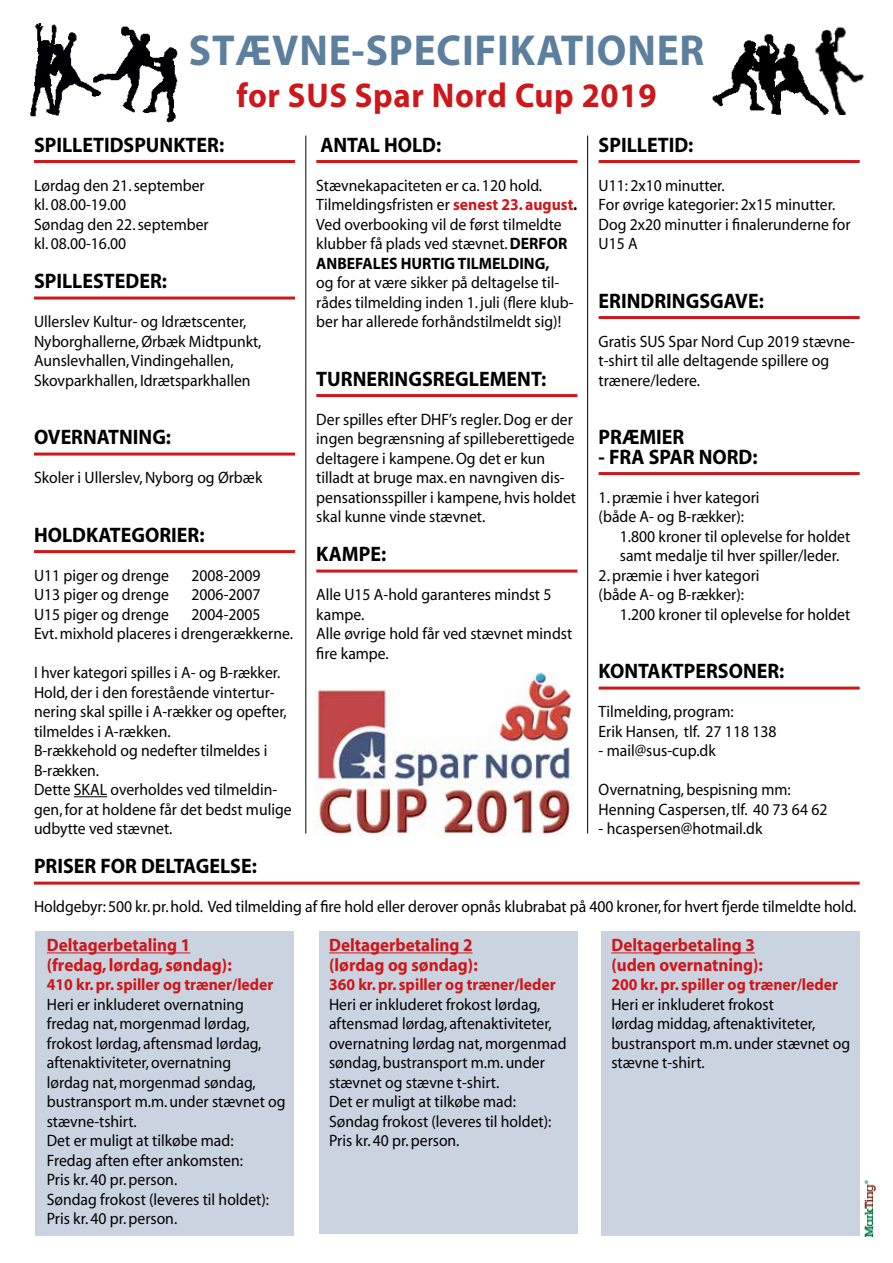
<style>
.page{position:relative;width:893px;height:1263px;background:#fff}
.page>*{position:absolute;margin:0;border:0;box-sizing:border-box;transform-origin:0 0}
.t1{font:700 43.5px "Myriad";letter-spacing:.02em;color:#5b7f9d;scale:.95 1}
.t2{font:700 34.5px "Myriad";letter-spacing:.02em;color:#cd171a;scale:.95 1}
.t3{font:700 21px "Myriad";color:#000;scale:.95 1}
.t4{font:700 18px/19.5px "Myriad";color:#cd171a;scale:.95 1}
.t5{font:16.5px/19.5px "Myriad";color:#000;scale:.95 1}
.t6{font:700 16.5px "Myriad";color:#cd171a;scale:.95 1}
.s1{font-weight:700;color:#cd171a}
.s2{font-weight:700}
</style>
<div class="page">
<div style="left:35px;top:931px;width:259px;height:305px;background:#cad4e1"></div>
<div style="left:319px;top:931px;width:259px;height:303px;background:#cad4e1"></div>
<div style="left:601px;top:931px;width:259px;height:305px;background:#cad4e1"></div>
<hr style="left:34px;top:882px;width:826px;height:3px;background:#cd171a">
<hr style="left:47px;top:952px;width:143px;height:1px;background:#cd171a">
<hr style="left:329px;top:952px;width:144px;height:1px;background:#cd171a">
<hr style="left:611px;top:952px;width:144px;height:1px;background:#cd171a">
<img style="left:30px;top:23px;width:54px;height:94px">
<img style="left:832px;top:26px;width:33px;height:89px">
<img style="left:712px;top:29px;width:120px;height:86px">
<img style="left:84px;top:27px;width:94px;height:96px">
<hr style="left:34px;top:160px;width:261px;height:3px;background:#cd171a">
<hr style="left:34px;top:297px;width:261px;height:3px;background:#cd171a">
<hr style="left:34px;top:453px;width:261px;height:3px;background:#cd171a">
<hr style="left:34px;top:550px;width:261px;height:3px;background:#cd171a">
<hr style="left:74px;top:796px;width:33px;height:1px;background:#000">
<hr style="left:316px;top:160px;width:261px;height:3px;background:#cd171a">
<hr style="left:316px;top:394px;width:261px;height:3px;background:#cd171a">
<hr style="left:316px;top:570px;width:261px;height:3px;background:#cd171a">
<hr style="left:599px;top:160px;width:261px;height:3px;background:#cd171a">
<hr style="left:599px;top:316px;width:261px;height:3px;background:#cd171a">
<hr style="left:599px;top:472px;width:261px;height:3px;background:#cd171a">
<hr style="left:599px;top:687px;width:261px;height:3px;background:#cd171a">
<img style="left:316px;top:673px;width:256px;height:163px">
<hr style="left:305px;top:136px;width:1px;height:697px;background:#000">
<hr style="left:587px;top:136px;width:1px;height:697px;background:#000">
<img style="left:864px;top:1180px;width:12px;height:56px">
<h1 class="t1" style="left:189px;top:28px;width:544px">STÆVNE-SPECIFIKATIONER</h1>
<h2 class="t2" style="left:236px;top:77px;width:444px">for SUS Spar Nord Cup 2019</h2>
<p class="t3" style="left:34px;top:134px;width:202px">SPILLETIDSPUNKTER:</p>
<p class="t5" style="left:34px;top:176px;width:185px">Lørdag den 21. september kl. 08.00-19.00<br>Søndag den 22. september kl. 08.00-16.00</p>
<p class="t3" style="left:34px;top:270px;width:142px">SPILLESTEDER:</p>
<p class="t5" style="left:34px;top:312px;width:241px">Ullerslev Kultur- og Idrætscenter, Nyborghallerne, Ørbæk Midtpunkt, Aunslevhallen, Vindingehallen, Skovparkhallen, Idrætsparkhallen</p>
<p class="t3" style="left:320px;top:134px;width:129px">ANTAL HOLD:</p>
<p class="t5" style="left:316px;top:176px;width:276px">Stævnekapaciteten er ca. 120 hold.<br>Tilmeldingsfristen er <span class="s1">senest 23. august</span><span class="s2">.<br></span>Ved overbooking vil de først tilmeldte klubber få plads ved stævnet. <span class="s2">DERFOR ANBEFALES HURTIG TILMELDING,</span></p>
<p class="t5" style="left:316px;top:273px;width:272px">og for at være sikker på deltagelse til&shy;rådes tilmelding inden 1. juli (flere klub&shy;ber har allerede forhåndstilmeldt sig)!</p>
<p class="t3" style="left:599px;top:134px;width:101px">SPILLETID:</p>
<p class="t5" style="left:599px;top:176px;width:267px">U11: 2x10 minutter.<br>For øvrige kategorier: 2x15 minutter.<br>Dog 2x20 minutter i finalerunderne for<br>U15 A</p>
<p class="t3" style="left:599px;top:290px;width:175px">ERINDRINGSGAVE:</p>
<p class="t5" style="left:599px;top:332px;width:271px">Gratis SUS Spar Nord Cup 2019 stævne&shy;t-shirt til alle deltagende spillere og trænere/ledere.</p>
<p class="t3" style="left:316px;top:368px;width:244px">TURNERINGSREGLEMENT:</p>
<p class="t5" style="left:316px;top:410px;width:275px">Der spilles efter DHF’s regler. Dog er der ingen begrænsning af spilleberettigede deltagere i kampene. Og det er kun tilladt at bruge max. en navngiven dis&shy;pensationsspiller i kampene, hvis holdet skal kunne vinde stævnet.</p>
<p class="t3" style="left:316px;top:543px;width:75px">KAMPE:</p>
<p class="t5" style="left:316px;top:585px;width:271px">Alle U15 A-hold garanteres mindst 5 kampe.<br>Alle øvrige hold får ved stævnet mindst fire kampe.</p>
<p class="t3" style="left:34px;top:426px;width:146px">OVERNATNING:</p>
<p class="t5" style="left:34px;top:468px;width:242px">Skoler i Ullerslev, Nyborg og Ørbæk</p>
<p class="t3" style="left:599px;top:426px;width:92px">PRÆMIER</p>
<p class="t3" style="left:599px;top:446px;width:169px">- FRA SPAR NORD:</p>
<p class="t5" style="left:599px;top:488px;width:171px">1. præmie i hver kategori</p>
<p class="t5" style="left:599px;top:507px;width:155px">(både A- og B-rækker):</p>
<p class="t5" style="left:620px;top:527px;width:244px">1.800 kroner til oplevelse for holdet</p>
<p class="t5" style="left:620px;top:546px;width:232px">samt medalje til hver spiller/leder.</p>
<p class="t5" style="left:599px;top:566px;width:171px">2. præmie i hver kategori</p>
<p class="t5" style="left:599px;top:585px;width:155px">(både A- og B-rækker):</p>
<p class="t5" style="left:620px;top:605px;width:244px">1.200 kroner til oplevelse for holdet</p>
<p class="t3" style="left:34px;top:524px;width:181px">HOLDKATEGORIER:</p>
<p class="t5" style="left:34px;top:566px;width:144px">U11 piger og drenge</p>
<p class="t5" style="left:192px;top:566px;width:74px">2008-2009</p>
<p class="t5" style="left:34px;top:585px;width:144px">U13 piger og drenge</p>
<p class="t5" style="left:192px;top:585px;width:74px">2006-2007</p>
<p class="t5" style="left:34px;top:605px;width:144px">U15 piger og drenge</p>
<p class="t5" style="left:34px;top:605px;width:274px;text-indent:158px">2004-2005<br>Evt. mixhold placeres i drengerækkerne.</p>
<p class="t5" style="left:34px;top:663px;width:273px">I hver kategori spilles i A- og B-rækker.<br>Hold, der i den forestående vintertur&shy;nering skal spille i A-rækker og opefter, tilmeldes i A-rækken.<br>B-rækkehold og nedefter tilmeldes i<br>B-rækken.<br>Dette SKAL overholdes ved tilmeldin&shy;gen, for at holdene får det bedst mulige udbytte ved stævnet.</p>
<p class="t3" style="left:599px;top:660px;width:197px">KONTAKTPERSONER:</p>
<p class="t5" style="left:599px;top:702px;width:189px">Tilmelding, program:<br>Erik Hansen, tlf. 27 118 138</p>
<p class="t5" style="left:599px;top:741px;width:125px">- mail@sus-cup.dk</p>
<p class="t5" style="left:599px;top:780px;width:242px">Overnatning, bespisning mm:<br>Henning Caspersen, tlf. 40 73 64 62</p>
<p class="t5" style="left:599px;top:819px;width:174px">- hcaspersen@hotmail.dk</p>
<p class="t3" style="left:34px;top:855px;width:236px">PRISER FOR DELTAGELSE:</p>
<p class="t5" style="left:34px;top:897px;width:867px">Holdgebyr: 500 kr. pr. hold. Ved tilmelding af fire hold eller derover opnås klubrabat på 400 kroner, for hvert fjerde tilmeldte hold.</p>
<p class="t4" style="left:47px;top:936px;width:196px">Deltagerbetaling 1 (fredag, lørdag, søndag):</p>
<p class="t6" style="left:47px;top:976px;width:240px">410 kr. pr. spiller og træner/leder</p>
<p class="t5" style="left:47px;top:995px;width:253px">Heri er inkluderet overnatning fredag nat, morgenmad lørdag, frokost lørdag, aftensmad lørdag, aftenaktiviteter, overnatning<br>lørdag nat, morgenmad søndag, bustransport m.m. under stævnet og stævne-tshirt.<br>Det er muligt at tilkøbe mad:<br>Fredag aften efter ankomsten:<br>Pris kr. 40 pr. person.<br>Søndag frokost (leveres til holdet):<br>Pris kr. 40 pr. person.</p>
<p class="t4" style="left:329px;top:936px;width:158px">Deltagerbetaling 2 (lørdag og søndag):</p>
<p class="t6" style="left:329px;top:976px;width:240px">360 kr. pr. spiller og træner/leder</p>
<p class="t5" style="left:329px;top:995px;width:251px">Heri er inkluderet frokost lørdag, aftensmad lørdag, aftenaktiviteter, overnatning lørdag nat, morgenmad søndag, bustransport m.m. under stævnet og stævne t-shirt.<br>Det er muligt at tilkøbe mad:<br>Søndag frokost (leveres til holdet):<br>Pris kr. 40 pr. person.</p>
<p class="t4" style="left:611px;top:936px;width:161px">Deltagerbetaling 3 (uden overnatning):</p>
<p class="t6" style="left:611px;top:976px;width:240px">200 kr. pr. spiller og træner/leder</p>
<p class="t5" style="left:611px;top:995px;width:253px">Heri er inkluderet frokost<br>lørdag middag, aftenaktiviteter, bustransport m.m. under stævnet og stævne t-shirt.</p>
</div>
